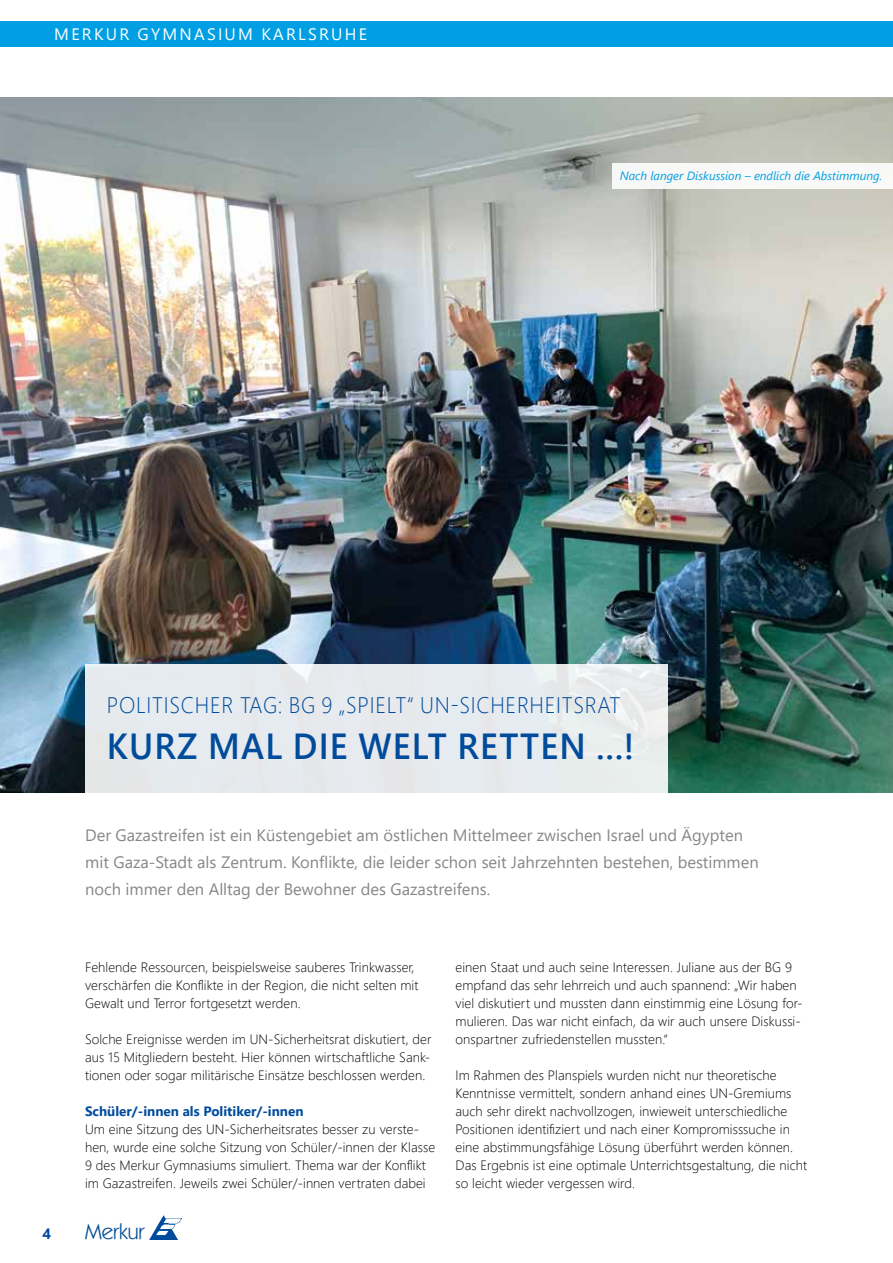
<style>
.page{position:relative;width:893px;height:1263px;background:#fff}
.page>*{position:absolute;margin:0;border:0;box-sizing:border-box;transform-origin:0 0}
.t1{font:600 36.15px "Segoe UI";letter-spacing:.035em;color:#004b9c;scale:.95 1}
.t2{font:300 22.5px "Segoe UI";letter-spacing:.035em;color:#004b9c;scale:.95 1}
.t3{font:22.05px "Kabel IT Cby BT";color:#004c93}
.t4{font:16.5px/27px "Segoe UI";color:#878787}
.t5{font:16.5px "Segoe UI";letter-spacing:.135em;color:#fff}
.t6{font:700 15px "Segoe UI";color:#004b9c}
.t7{font:300 13.5px/18px "Segoe UI";letter-spacing:.005em;color:#000}
.t8{font:700 13.5px "Segoe UI";color:#004b9c}
.t9{font:italic 12px "Segoe UI";color:#009fe3}
</style>
<div class="page">
<img style="left:0;top:98px;width:893px;height:694px">
<div style="left:85px;top:665px;width:583px;height:128px;background:#e6ebee"></div>
<img style="left:150px;top:1216px;width:32px;height:23px">
<div style="left:0;top:21px;width:893px;height:26px;background:#009fe3"></div>
<div style="left:612px;top:163px;width:281px;height:25px;background:#f8f9f8"></div>
<p class="t5" style="left:54px;top:18px;width:314px">MERKUR GYMNASIUM KARLSRUHE</p>
<p class="t5" style="left:54px;top:18px;width:67px">RUBRIK</p>
<p class="t9" style="left:620px;top:165px;width:264px">Nach langer Diskussion – endlich die Abstimmung.</p>
<h2 class="t2" style="left:107px;top:683px;width:542px">POLITISCHER TAG: BG 9 „SPIELT“ UN-SICHERHEITSRAT</h2>
<h1 class="t1" style="left:107px;top:712px;width:557px">KURZ MAL DIE WELT RETTEN …!</h1>
<p class="t4" style="left:85px;top:820px;width:675px">Der Gazastreifen ist ein Küstengebiet am östlichen Mittelmeer zwischen Israel und Ägypten mit Gaza-Stadt als Zentrum. Konflikte, die leider schon seit Jahrzehnten bestehen, bestimmen noch immer den Alltag der Bewohner des Gazastreifens.</p>
<p class="t7" style="left:85px;top:957px;width:335px">Fehlende Ressourcen, beispielsweise sauberes Trinkwasser, verschärfen die Konflikte in der Region, die nicht selten mit<br>Gewalt und Terror fortgesetzt werden.</p>
<p class="t7" style="left:85px;top:1029px;width:348px;text-align:justify">Solche Ereignisse werden im UN-Sicherheitsrat diskutiert, der aus 15 Mitgliedern besteht. Hier können wirtschaftliche Sank&shy;tionen oder sogar militärische Einsätze beschlossen werden.</p>
<p class="t8" style="left:85px;top:1098px;width:220px">Schüler/-innen als Politiker/-innen</p>
<p class="t7" style="left:85px;top:1119px;width:352px">Um eine Sitzung des UN-Sicherheitsrates besser zu verste&shy;hen, wurde eine solche Sitzung von Schüler/-innen der Klasse 9 des Merkur Gymnasiums simuliert. Thema war der Konflikt im Gazastreifen. Jeweils zwei Schüler/-innen vertraten dabei</p>
<p class="t6" style="left:43px;top:1219px;width:10px">4</p>
<h3 class="t3" style="left:85px;top:1217px;width:61px">Merkur</h3>
<p class="t7" style="left:455px;top:957px;width:348px">einen Staat und auch seine Interessen. Juliane aus der BG 9 empfand das sehr lehrreich und auch spannend: „Wir haben viel diskutiert und mussten dann einstimmig eine Lösung for&shy;mulieren. Das war nicht einfach, da wir auch unsere Diskussi&shy;onspartner zufriedenstellen mussten.“</p>
<p class="t7" style="left:455px;top:1065px;width:353px">Im Rahmen des Planspiels wurden nicht nur theoretische Kenntnisse vermittelt, sondern anhand eines UN-Gremiums auch sehr direkt nachvollzogen, inwieweit unterschiedliche Positionen identifiziert und nach einer Kompromisssuche in eine abstimmungsfähige Lösung überführt werden können.<br>Das Ergebnis ist eine optimale Unterrichtsgestaltung, die nicht so leicht wieder vergessen wird.</p>
</div>
